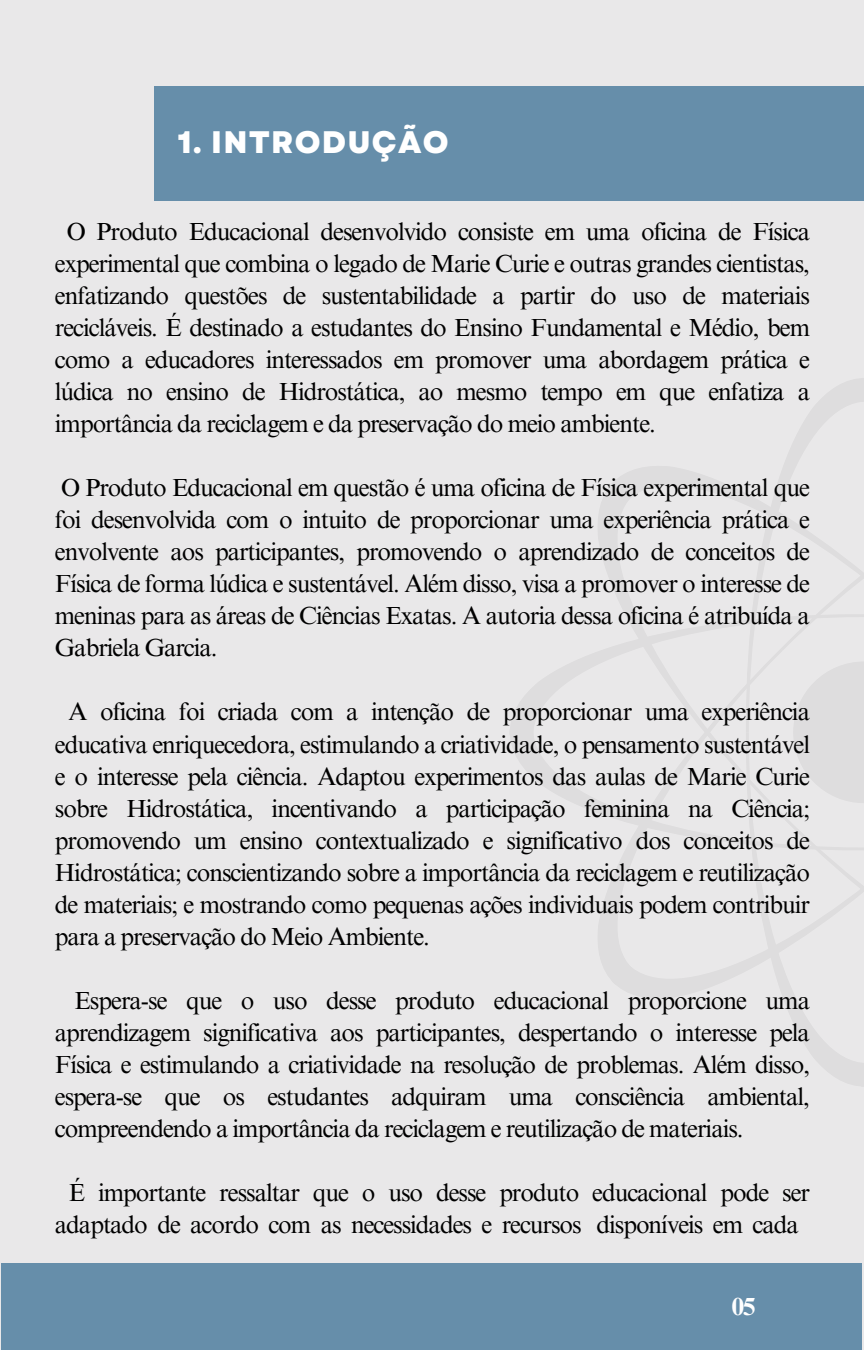
<style>
.page{position:relative;width:864px;height:1350px;background:#e9e8e9}
.page>*{position:absolute;margin:0;border:0;box-sizing:border-box;transform-origin:0 0}
.t1{font:800 31.05px "Garet";letter-spacing:.04em;color:#fff}
.t2{font:24.75px/31.9px "Times NRMT Pro";letter-spacing:-.04em;color:#000;text-align:justify}
.t3{font:700 24.75px "Times NRMT Pro";color:#fff}
</style>
<div class="page">
<div style="left:154px;top:86px;width:710px;height:115px;background:#668eaa"></div>
<div style="left:2px;top:1264px;width:860px;height:86px;background:#668eaa"></div>
<svg style="left:510px;top:378px;width:354px;height:708px"></svg>
<p class="t1" style="left:178px;top:120px;width:272px">1. INTRODUÇÃO</p>
<p class="t2" style="left:55px;top:218px;width:757px;text-indent:12px">O Produto Educacional desenvolvido consiste em uma oficina de Física experimental que combina o legado de Marie Curie e outras grandes cientistas, enfatizando questões de sustentabilidade a partir do uso de materiais recicláveis. É destinado a estudantes do Ensino Fundamental e Médio, bem como a educadores interessados em promover uma abordagem prática e lúdica no ensino de Hidrostática, ao mesmo tempo em que enfatiza a importância da reciclagem e da preservação do meio ambiente.</p>
<p class="t2" style="left:55px;top:475px;width:757px">O Produto Educacional em questão é uma oficina de Física experimental que foi desenvolvida com o intuito de proporcionar uma experiência prática e envolvente aos participantes, promovendo o aprendizado de conceitos de Física de forma lúdica e sustentável. Além disso, visa a promover o interesse de meninas para as áreas de Ciências Exatas. A autoria dessa oficina é atribuída a Gabriela Garcia.</p>
<p class="t2" style="left:55px;top:699px;width:757px;text-indent:14px">A oficina foi criada com a intenção de proporcionar uma experiência educativa enriquecedora, estimulando a criatividade, o pensamento sustentável e o interesse pela ciência. Adaptou experimentos das aulas de Marie Curie sobre Hidrostática, incentivando a participação feminina na Ciência; promovendo um ensino contextualizado e significativo dos conceitos de Hidrostática; conscientizando sobre a importância da reciclagem e reutilização de materiais; e mostrando como pequenas ações individuais podem contribuir para a preservação do Meio Ambiente.</p>
<p class="t2" style="left:55px;top:988px;width:757px;text-indent:20px">Espera-se que o uso desse produto educacional proporcione uma aprendizagem significativa aos participantes, despertando o interesse pela Física e estimulando a criatividade na resolução de problemas. Além disso, espera-se que os estudantes adquiram uma consciência ambiental, compreendendo a importância da reciclagem e reutilização de materiais.</p>
<p class="t2" style="left:55px;top:1180px;width:757px;text-align:center">É importante ressaltar que o uso desse produto educacional pode ser adaptado de acordo com as necessidades e recursos disponíveis em cada</p>
<p class="t3" style="left:732px;top:1297px;width:25px">05</p>
</div>
